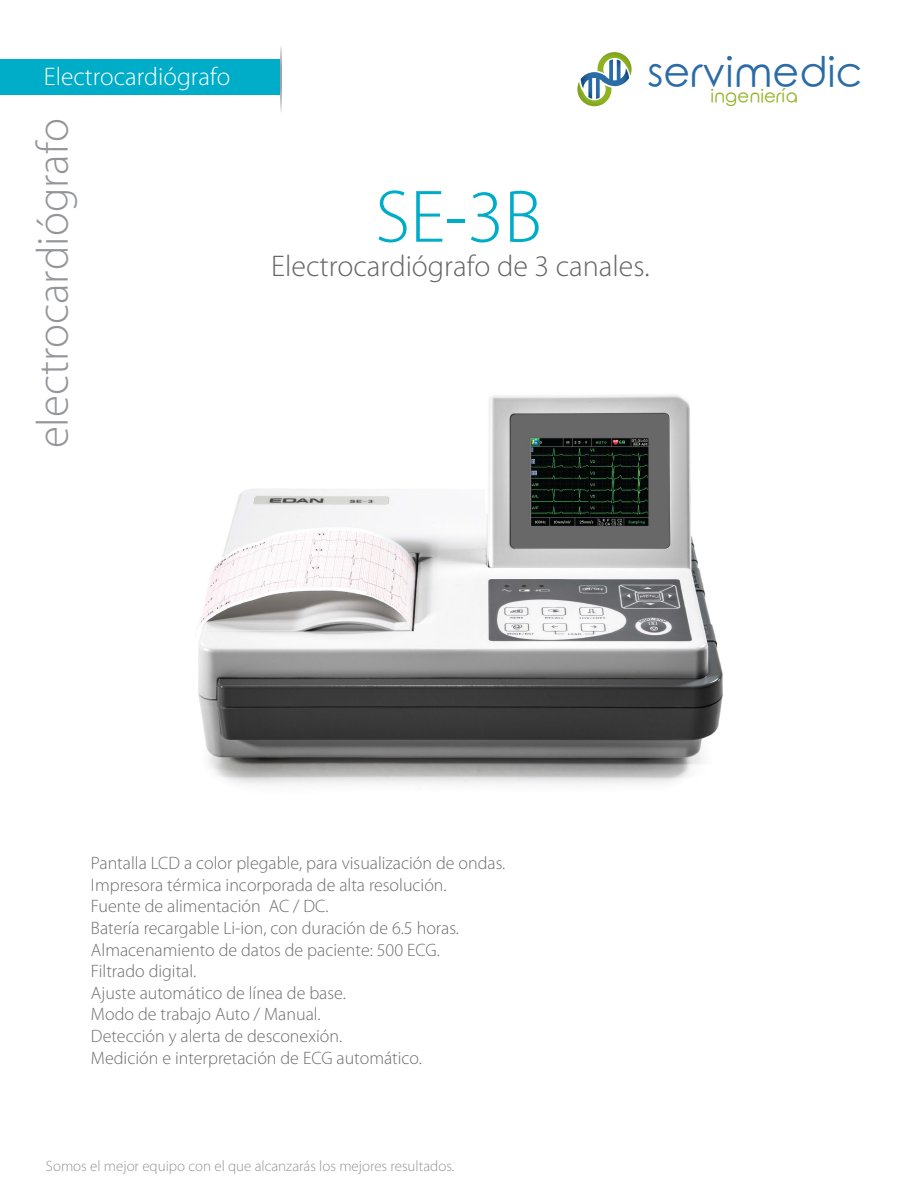
<style>
.page{position:relative;width:918px;height:1188px;background:#fff}
.page>*{position:absolute;margin:0;border:0;box-sizing:border-box;transform-origin:0 0}
.t1{font:300 75px "Myriad Pro";color:#00adc8}
.t2{font:300 45px "Myriad Pro";color:#939598}
.t3{font:40.95px "Rounded Elegance";color:#2b6ca7}
.t4{font:300 30px "Myriad Pro";color:#646567}
.t5{font:300 25.5px "Myriad Pro";color:#fff}
.t6{font:18.15px "Rounded Elegance";color:#8fb221}
.t7{font:300 18px/21.6px "Myriad Pro";color:#6d6e71}
.t8{font:300 15px "Myriad Pro";color:#939598}
</style>
<div class="page">
<img style="left:198px;top:395px;width:525px;height:390px">
<div style="left:0;top:59px;width:280px;height:36px;background:#00adc8"></div>
<svg style="left:280px;top:47px;width:1px;height:64px"></svg>
<svg style="left:577px;top:52px;width:55px;height:54px"></svg>
<h3 class="t5" style="left:44px;top:63px;width:188px">Electrocardiógrafo</h3>
<h2 class="t2" style="left:28px;top:448px;width:331px;rotate:-90deg">electrocardiógrafo</h2>
<h3 class="t3" style="left:647px;top:49px;width:217px">servimedic</h3>
<p class="t6" style="left:711px;top:86px;width:89px">ingeniería</p>
<h1 class="t1" style="left:375px;top:175px;width:168px">SE-3B</h1>
<h3 class="t4" style="left:271px;top:250px;width:380px">Electrocardiógrafo de 3 canales.</h3>
<p class="t7" style="left:91px;top:853px;width:416px">Pantalla LCD a color plegable, para visualización de ondas.<br>Impresora térmica incorporada de alta resolución.<br>Fuente de alimentación AC / DC.<br>Batería recargable Li-ion, con duración de 6.5 horas.<br>Almacenamiento de datos de paciente: 500 ECG.<br>Filtrado digital.<br>Ajuste automático de línea de base.<br>Modo de trabajo Auto / Manual.<br>Detección y alerta de desconexión.<br>Medición e interpretación de ECG automático.</p>
<p class="t8" style="left:46px;top:1158px;width:410px">Somos el mejor equipo con el que alcanzarás los mejores resultados.</p>
</div>
